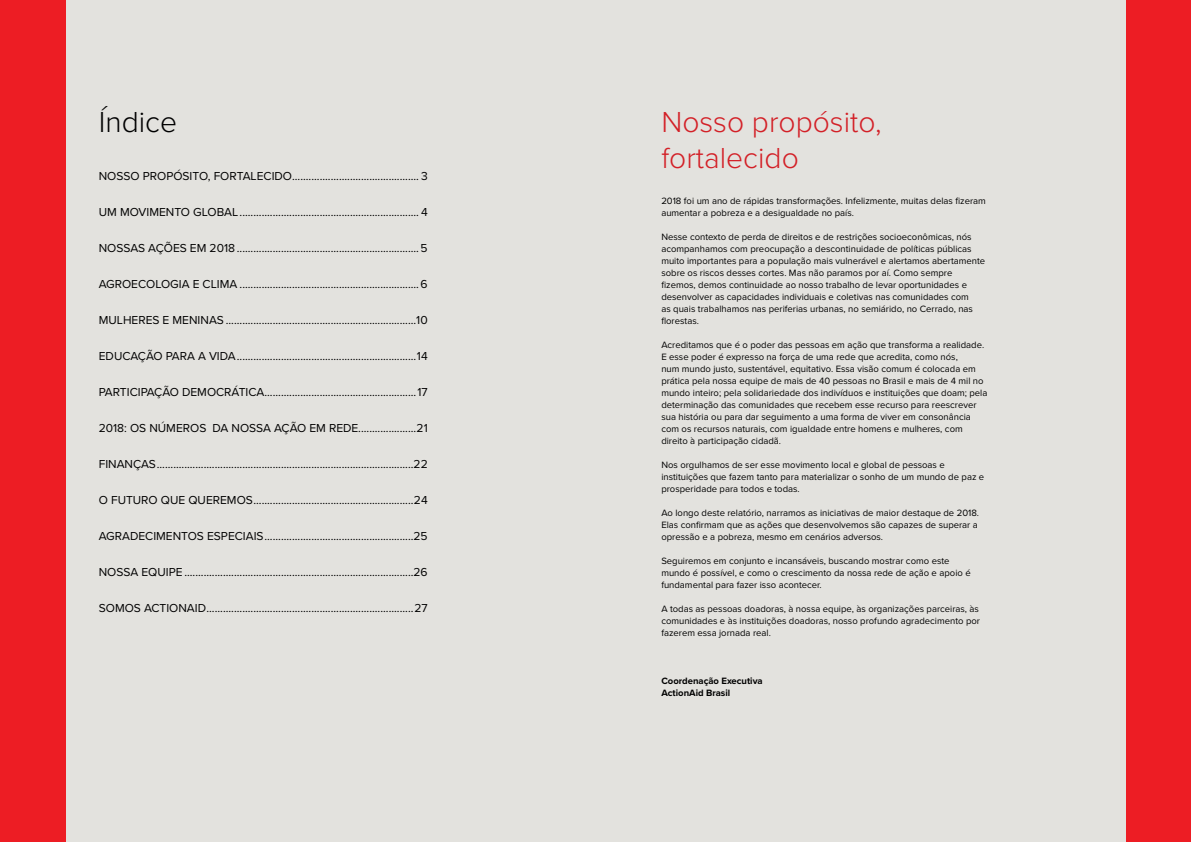
<style>
.page{position:relative;width:1191px;height:842px;background:#fff}
.page>*{position:absolute;margin:0;border:0;box-sizing:border-box;transform-origin:0 0}
.t1{font:300 30px/36px "Proxima Nova";color:#d32027}
.t2{font:300 30px "Proxima Nova";color:#000}
.t3{font:12px "Proxima Nova";color:#000}
.t4{font:9.5px/12px "Proxima Nova";color:#000}
.t5{font:700 9.5px/12px "Proxima Nova";color:#000}
</style>
<div class="page">
<div style="left:0;top:0;width:66px;height:842px;background:#ed1d24"></div>
<div style="left:1125px;top:0;width:66px;height:842px;background:#ed1d24"></div>
<div style="left:66px;top:0;width:1059px;height:842px;background:#e3e2de"></div>
<h1 class="t2" style="left:99px;top:100px;width:80px">Índice</h1>
<p class="t3" style="left:99px;top:167px;width:330px">NOSSO PROPÓSITO, FORTALECIDO.............................................. 3</p>
<p class="t3" style="left:99px;top:203px;width:330px">UM MOVIMENTO GLOBAL................................................................. 4</p>
<p class="t3" style="left:99px;top:239px;width:330px">NOSSAS AÇÕES EM 2018 ..................................................................5</p>
<p class="t3" style="left:99px;top:275px;width:330px">AGROECOLOGIA E CLIMA .................................................................6</p>
<p class="t3" style="left:99px;top:311px;width:330px">MULHERES E MENINAS .....................................................................10</p>
<p class="t3" style="left:99px;top:347px;width:330px">EDUCAÇÃO PARA A VIDA.................................................................14</p>
<p class="t3" style="left:99px;top:383px;width:330px">PARTICIPAÇÃO DEMOCRÁTICA.......................................................17</p>
<p class="t3" style="left:99px;top:419px;width:330px">2018: OS NÚMEROS DA NOSSA AÇÃO EM REDE.....................21</p>
<p class="t3" style="left:99px;top:455px;width:330px">FINANÇAS.............................................................................................22</p>
<p class="t3" style="left:99px;top:491px;width:330px">O FUTURO QUE QUEREMOS..........................................................24</p>
<p class="t3" style="left:99px;top:527px;width:330px">AGRADECIMENTOS ESPECIAIS......................................................25</p>
<p class="t3" style="left:99px;top:563px;width:330px">NOSSA EQUIPE ...................................................................................26</p>
<p class="t3" style="left:99px;top:599px;width:330px">SOMOS ACTIONAID...........................................................................27</p>
<h1 class="t1" style="left:661px;top:102px;width:222px">Nosso propósito, fortalecido</h1>
<p class="t4" style="left:661px;top:194px;width:326px">2018 foi um ano de rápidas transformações. Infelizmente, muitas delas fizeram aumentar a pobreza e a desigualdade no país.</p>
<p class="t4" style="left:661px;top:230px;width:325px">Nesse contexto de perda de direitos e de restrições socioeconômicas, nós acompanhamos com preocupação a descontinuidade de políticas públicas muito importantes para a população mais vulnerável e alertamos abertamente sobre os riscos desses cortes. Mas não paramos por aí. Como sempre fizemos, demos continuidade ao nosso trabalho de levar oportunidades e desenvolver as capacidades individuais e coletivas nas comunidades com<br>as quais trabalhamos nas periferias urbanas, no semiárido, no Cerrado, nas florestas.</p>
<p class="t4" style="left:661px;top:338px;width:327px">Acreditamos que é o poder das pessoas em ação que transforma a realidade.<br>E esse poder é expresso na força de uma rede que acredita, como nós,<br>num mundo justo, sustentável, equitativo. Essa visão comum é colocada em prática pela nossa equipe de mais de 40 pessoas no Brasil e mais de 4 mil no mundo inteiro; pela solidariedade dos indivíduos e instituições que doam; pela determinação das comunidades que recebem esse recurso para reescrever sua história ou para dar seguimento a uma forma de viver em consonância com os recursos naturais, com igualdade entre homens e mulheres, com direito à participação cidadã.</p>
<p class="t4" style="left:661px;top:458px;width:324px">Nos orgulhamos de ser esse movimento local e global de pessoas e instituições que fazem tanto para materializar o sonho de um mundo de paz e prosperidade para todos e todas.</p>
<p class="t4" style="left:661px;top:506px;width:319px">Ao longo deste relatório, narramos as iniciativas de maior destaque de 2018.<br>Elas confirmam que as ações que desenvolvemos são capazes de superar a opressão e a pobreza, mesmo em cenários adversos.</p>
<p class="t4" style="left:661px;top:554px;width:311px">Seguiremos em conjunto e incansáveis, buscando mostrar como este mundo é possível, e como o crescimento da nossa rede de ação e apoio é fundamental para fazer isso acontecer.</p>
<p class="t4" style="left:661px;top:602px;width:320px;text-align:justify">A todas as pessoas doadoras, à nossa equipe, às organizações parceiras, às comunidades e às instituições doadoras, nosso profundo agradecimento por fazerem essa jornada real.</p>
<p class="t5" style="left:661px;top:675px;width:103px">Coordenação Executiva<br>ActionAid Brasil</p>
</div>
